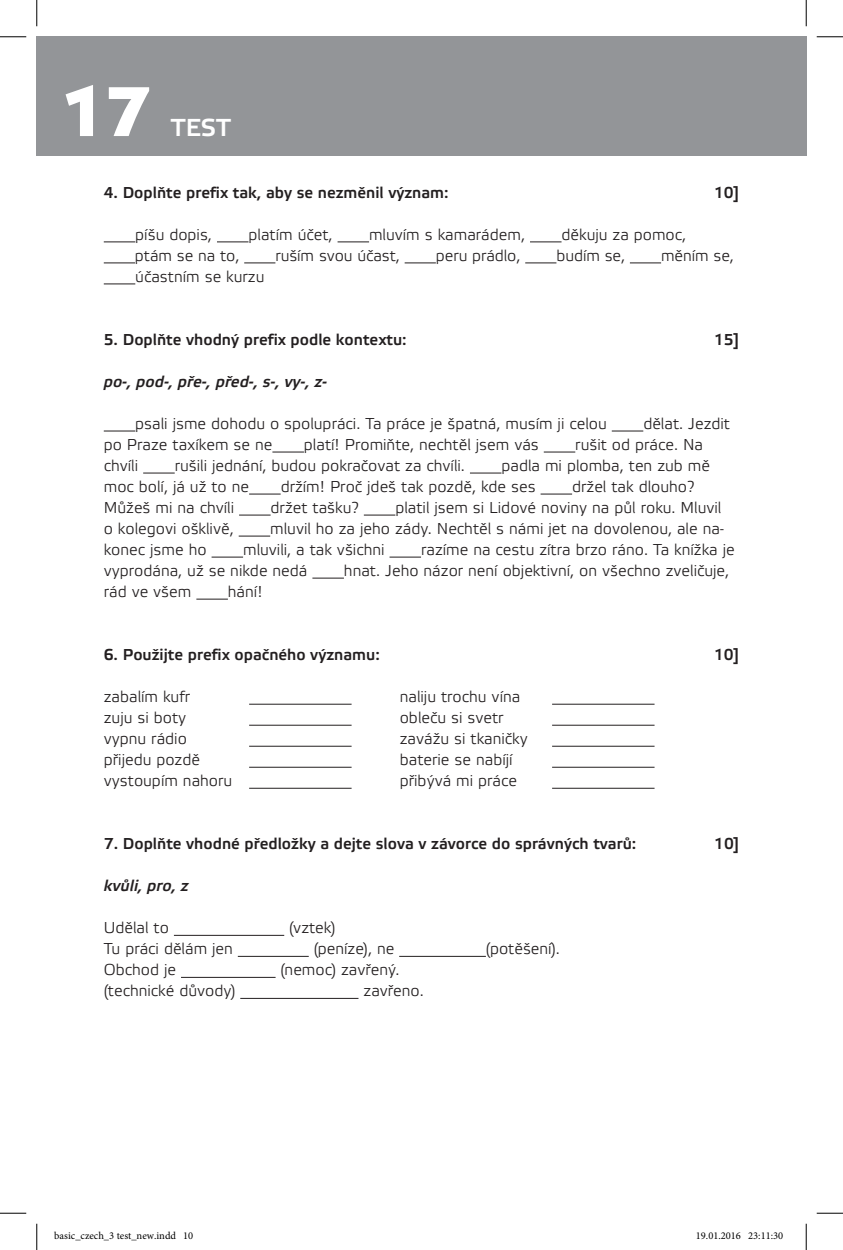
<style>
.page{position:relative;width:843px;height:1250px;background:#fff}
.page>*{position:absolute;margin:0;border:0;box-sizing:border-box;transform-origin:0 0}
.t1{font:700 70px "Etelka Medium Pro";color:#fff}
.t2{font:24.5px "Etelka Medium Pro";color:#fff}
.t3{font:15.75px "Etelka Light Pro";color:#231f20}
.t4{font:700 15.75px "Etelka Light Pro";color:#231f20}
.t5{font:italic 700 15.75px "Etelka Light Pro";color:#231f20}
.t6{font:10.5px "Minion Pro";color:#000}
</style>
<div class="page">
<div style="left:37px;top:37px;width:769px;height:119px;background:#939598"></div>
<hr style="left:104px;top:241px;width:31px;height:1px;background:#231f20">
<hr style="left:217px;top:241px;width:31px;height:1px;background:#231f20">
<hr style="left:337px;top:241px;width:32px;height:1px;background:#231f20">
<hr style="left:530px;top:241px;width:31px;height:1px;background:#231f20">
<hr style="left:104px;top:262px;width:31px;height:1px;background:#231f20">
<hr style="left:244px;top:262px;width:31px;height:1px;background:#231f20">
<hr style="left:404px;top:262px;width:32px;height:1px;background:#231f20">
<hr style="left:525px;top:262px;width:31px;height:1px;background:#231f20">
<hr style="left:629px;top:262px;width:32px;height:1px;background:#231f20">
<hr style="left:104px;top:283px;width:31px;height:1px;background:#231f20">
<hr style="left:104px;top:430px;width:31px;height:1px;background:#231f20">
<hr style="left:611px;top:430px;width:32px;height:1px;background:#231f20">
<hr style="left:272px;top:451px;width:32px;height:1px;background:#231f20">
<hr style="left:543px;top:451px;width:32px;height:1px;background:#231f20">
<hr style="left:143px;top:472px;width:32px;height:1px;background:#231f20">
<hr style="left:470px;top:472px;width:31px;height:1px;background:#231f20">
<hr style="left:249px;top:493px;width:31px;height:1px;background:#231f20">
<hr style="left:540px;top:493px;width:32px;height:1px;background:#231f20">
<hr style="left:239px;top:514px;width:31px;height:1px;background:#231f20">
<hr style="left:364px;top:514px;width:31px;height:1px;background:#231f20">
<hr style="left:239px;top:535px;width:31px;height:1px;background:#231f20">
<hr style="left:211px;top:556px;width:32px;height:1px;background:#231f20">
<hr style="left:389px;top:556px;width:32px;height:1px;background:#231f20">
<hr style="left:312px;top:577px;width:32px;height:1px;background:#231f20">
<hr style="left:196px;top:598px;width:32px;height:1px;background:#231f20">
<hr style="left:249px;top:703px;width:102px;height:1px;background:#231f20">
<hr style="left:552px;top:703px;width:102px;height:1px;background:#231f20">
<hr style="left:249px;top:724px;width:102px;height:1px;background:#231f20">
<hr style="left:552px;top:724px;width:102px;height:1px;background:#231f20">
<hr style="left:249px;top:745px;width:102px;height:1px;background:#231f20">
<hr style="left:552px;top:745px;width:102px;height:1px;background:#231f20">
<hr style="left:249px;top:766px;width:102px;height:1px;background:#231f20">
<hr style="left:552px;top:766px;width:102px;height:1px;background:#231f20">
<hr style="left:249px;top:787px;width:102px;height:1px;background:#231f20">
<hr style="left:552px;top:787px;width:102px;height:1px;background:#231f20">
<hr style="left:174px;top:934px;width:110px;height:1px;background:#231f20">
<hr style="left:238px;top:955px;width:71px;height:1px;background:#231f20">
<hr style="left:399px;top:955px;width:87px;height:1px;background:#231f20">
<hr style="left:181px;top:976px;width:94px;height:1px;background:#231f20">
<hr style="left:240px;top:997px;width:118px;height:1px;background:#231f20">
<svg style="left:0;top:36px;width:26px;height:1px"></svg>
<svg style="left:816px;top:36px;width:26px;height:1px"></svg>
<svg style="left:0;top:1212px;width:26px;height:1px"></svg>
<svg style="left:816px;top:1212px;width:26px;height:1px"></svg>
<svg style="left:36px;top:0;width:1px;height:26px"></svg>
<svg style="left:36px;top:1223px;width:1px;height:26px"></svg>
<svg style="left:805px;top:0;width:1px;height:26px"></svg>
<svg style="left:805px;top:1223px;width:1px;height:26px"></svg>
<h1 class="t1" style="left:62px;top:72px;width:90px">17</h1>
<h2 class="t2" style="left:171px;top:114px;width:62px">TEST</h2>
<p class="t4" style="left:104px;top:183px;width:346px">4. Doplňte prefix tak, aby se nezměnil význam:</p>
<p class="t4" style="left:714px;top:183px;width:27px">10]</p>
<p class="t3" style="left:135px;top:226px;width:78px">píšu dopis,</p>
<p class="t3" style="left:248px;top:226px;width:86px">platím účet,</p>
<p class="t3" style="left:369px;top:226px;width:157px">mluvím s kamarádem,</p>
<p class="t3" style="left:561px;top:226px;width:126px">děkuju za pomoc,</p>
<p class="t3" style="left:135px;top:247px;width:106px">ptám se na to,</p>
<p class="t3" style="left:275px;top:247px;width:126px">ruším svou účast,</p>
<p class="t3" style="left:436px;top:247px;width:86px">peru prádlo,</p>
<p class="t3" style="left:556px;top:247px;width:70px">budím se,</p>
<p class="t3" style="left:661px;top:247px;width:74px">měním se,</p>
<p class="t3" style="left:135px;top:268px;width:131px">účastním se kurzu</p>
<p class="t4" style="left:104px;top:330px;width:304px">5. Doplňte vhodný prefix podle kontextu:</p>
<p class="t4" style="left:714px;top:330px;width:27px">15]</p>
<p class="t5" style="left:104px;top:372px;width:225px">po‑, pod‑, pře‑, před‑, s‑, vy‑, z‑</p>
<p class="t3" style="left:135px;top:415px;width:473px">psali jsme dohodu o spolupráci. Ta práce je špatná, musím ji celou</p>
<p class="t3" style="left:643px;top:415px;width:88px">dělat. Jezdit</p>
<p class="t3" style="left:104px;top:436px;width:170px">po Praze taxíkem se ne</p>
<p class="t3" style="left:304px;top:436px;width:236px">platí! Promiňte, nechtěl jsem vás</p>
<p class="t3" style="left:575px;top:436px;width:129px">rušit od práce. Na</p>
<p class="t3" style="left:104px;top:457px;width:36px">chvíli</p>
<p class="t3" style="left:175px;top:457px;width:292px">rušili jednání, budou pokračovat za chvíli.</p>
<p class="t3" style="left:501px;top:457px;width:210px">padla mi plomba, ten zub mě</p>
<p class="t3" style="left:104px;top:478px;width:147px">moc bolí, já už to ne</p>
<p class="t3" style="left:280px;top:478px;width:256px">držím! Proč jdeš tak pozdě, kde ses</p>
<p class="t3" style="left:572px;top:478px;width:124px">držel tak dlouho?</p>
<p class="t3" style="left:104px;top:499px;width:132px">Můžeš mi na chvíli</p>
<p class="t3" style="left:270px;top:499px;width:90px">držet tašku?</p>
<p class="t3" style="left:395px;top:499px;width:327px">platil jsem si Lidové noviny na půl roku. Mluvil</p>
<p class="t3" style="left:104px;top:520px;width:131px">o kolegovi ošklivě,</p>
<p class="t3" style="left:270px;top:520px;width:455px">mluvil ho za jeho zády. Nechtěl s námi jet na dovolenou, ale na‑</p>
<p class="t3" style="left:104px;top:541px;width:104px">konec jsme ho</p>
<p class="t3" style="left:243px;top:541px;width:143px">mluvili, a tak všichni</p>
<p class="t3" style="left:421px;top:541px;width:315px">razíme na cestu zítra brzo ráno. Ta knížka je</p>
<p class="t3" style="left:104px;top:562px;width:205px">vyprodána, už se nikde nedá</p>
<p class="t3" style="left:344px;top:562px;width:387px">hnat. Jeho názor není objektivní, on všechno zveličuje,</p>
<p class="t3" style="left:104px;top:583px;width:89px">rád ve všem</p>
<p class="t3" style="left:228px;top:583px;width:36px">hání!</p>
<p class="t4" style="left:104px;top:645px;width:277px">6. Použijte prefix opačného významu:</p>
<p class="t4" style="left:714px;top:645px;width:27px">10]</p>
<p class="t3" style="left:104px;top:688px;width:88px">zabalím kufr</p>
<p class="t3" style="left:399px;top:688px;width:122px">naliju trochu vína</p>
<p class="t3" style="left:104px;top:709px;width:84px">zuju si boty</p>
<p class="t3" style="left:399px;top:709px;width:105px">obleču si svetr</p>
<p class="t3" style="left:104px;top:730px;width:85px">vypnu rádio</p>
<p class="t3" style="left:400px;top:730px;width:129px">zavážu si tkaničky</p>
<p class="t3" style="left:104px;top:751px;width:98px">přijedu pozdě</p>
<p class="t3" style="left:400px;top:751px;width:114px">baterie se nabíjí</p>
<p class="t3" style="left:104px;top:772px;width:130px">vystoupím nahoru</p>
<p class="t3" style="left:400px;top:772px;width:119px">přibývá mi práce</p>
<p class="t4" style="left:104px;top:834px;width:534px">7. Doplňte vhodné předložky a dejte slova v závorce do správných tvarů:</p>
<p class="t4" style="left:714px;top:834px;width:27px">10]</p>
<p class="t5" style="left:104px;top:876px;width:86px">kvůli, pro, z</p>
<p class="t3" style="left:104px;top:919px;width:67px">Udělal to</p>
<p class="t3" style="left:289px;top:919px;width:48px">(vztek)</p>
<p class="t3" style="left:104px;top:940px;width:131px">Tu práci dělám jen</p>
<p class="t3" style="left:314px;top:940px;width:82px">(peníze), ne</p>
<p class="t3" style="left:486px;top:940px;width:75px">(potěšení).</p>
<p class="t3" style="left:104px;top:961px;width:74px">Obchod je</p>
<p class="t3" style="left:280px;top:961px;width:120px">(nemoc) zavřený.</p>
<p class="t3" style="left:104px;top:982px;width:133px">(technické důvody)</p>
<p class="t3" style="left:363px;top:982px;width:62px">zavřeno.</p>
<p class="t6" style="left:54px;top:1228px;width:140px">basic_czech_3 test_new.indd 10</p>
<p class="t6" style="left:695px;top:1228px;width:89px">19.01.2016 23:11:30</p>
</div>
